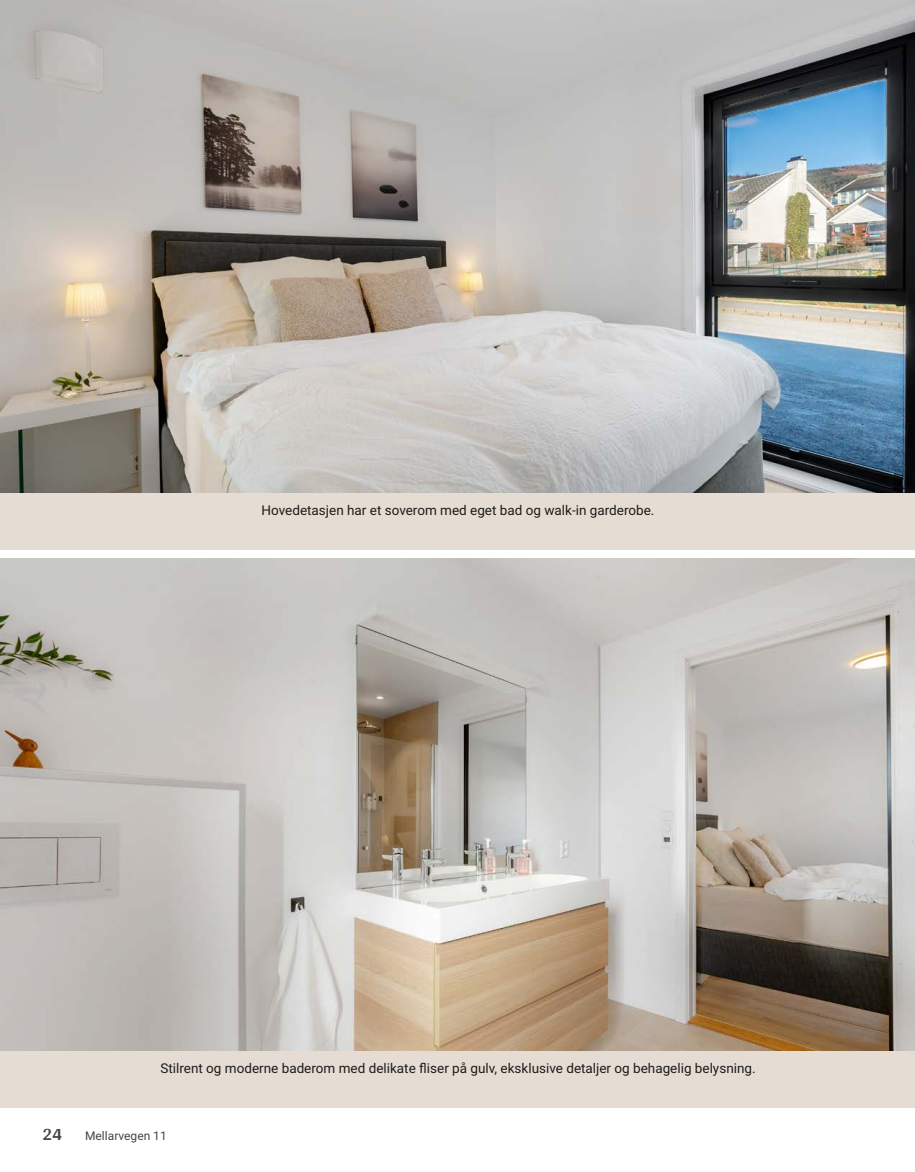
<style>
.page{position:relative;width:915px;height:1172px;background:#fff}
.page>*{position:absolute;margin:0;border:0;box-sizing:border-box;transform-origin:0 0}
.t1{font:700 18px "Arya";color:#414749}
.t2{font:13.5px "Roboto Vitec";color:#1d1d1b}
.t3{font:12px "Roboto Vitec";color:#414749}
</style>
<div class="page">
<div style="left:0;top:492px;width:914px;height:58px;background:#e5dcd4"></div>
<div style="left:0;top:1050px;width:914px;height:58px;background:#e5dcd4"></div>
<img style="left:0;top:0;width:914px;height:492px">
<img style="left:0;top:558px;width:914px;height:492px">
<p class="t2" style="left:261px;top:501px;width:394px">Hovedetasjen har et soverom med eget bad og walk‑in garderobe.</p>
<p class="t2" style="left:160px;top:1059px;width:596px">Stilrent og moderne baderom med delikate fliser på gulv, eksklusive detaljer og behagelig belysning.</p>
<h1 class="t1" style="left:43px;top:1123px;width:21px">24</h1>
<p class="t3" style="left:85px;top:1127px;width:83px">Mellarvegen 11</p>
</div>
